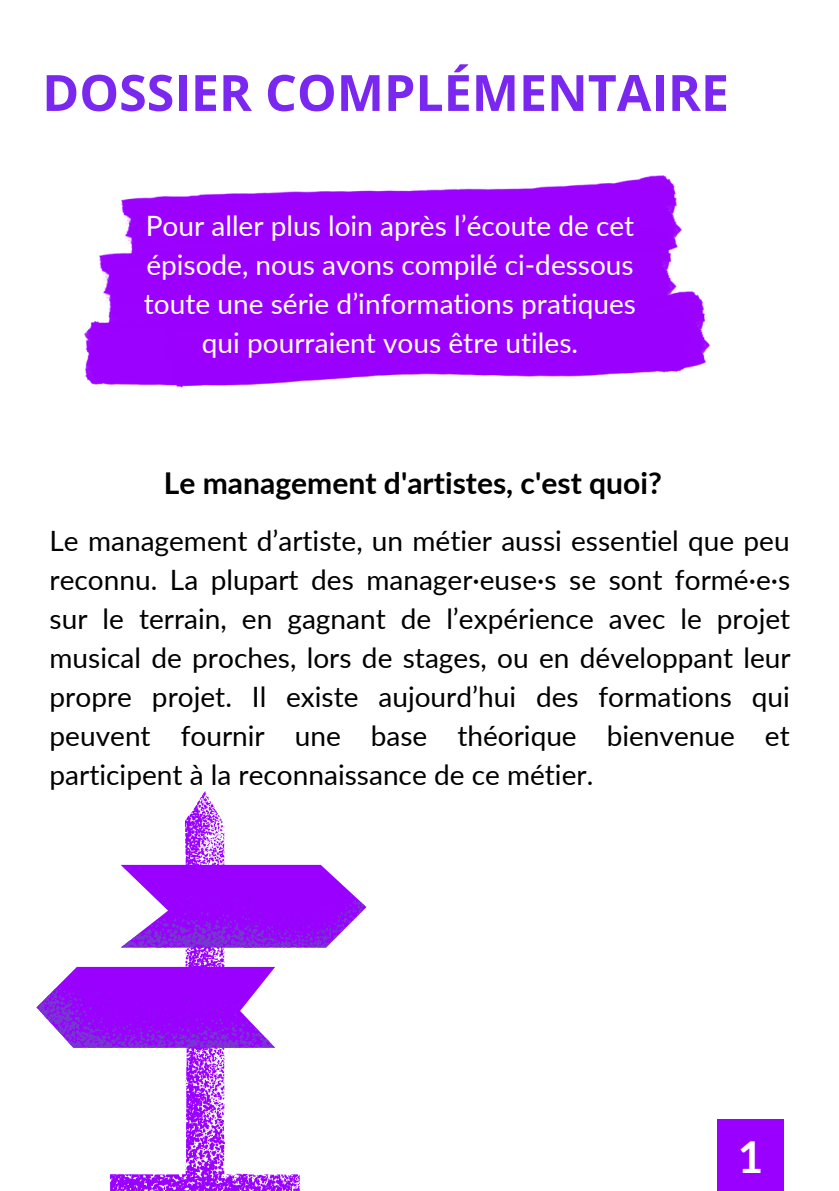
<style>
.page{position:relative;width:839px;height:1191px;background:#fff}
.page>*{position:absolute;margin:0;border:0;box-sizing:border-box;transform-origin:0 0}
.t1{font:700 50px "Open Sans";color:#7a27ef}
.t2{font:700 44px "Lato";color:#fff}
.t3{font:700 30px "Lato";color:#000}
.t4{font:28px/39px "Lato";color:#000;text-align:justify}
.t5{font:28px/39px "Lato";color:#fff;text-align:center}
</style>
<div class="page">
<img style="left:85px;top:340px;width:44px;height:45px">
<img style="left:121px;top:175px;width:556px;height:47px">
<img style="left:129px;top:298px;width:582px;height:90px">
<img style="left:84px;top:222px;width:616px;height:118px">
<div style="left:717px;top:1119px;width:66px;height:72px;background:#9a00ff"></div>
<svg style="left:110px;top:791px;width:190px;height:400px"></svg>
<svg style="left:110px;top:865px;width:256px;height:44px;fill:#9a00ff"></svg>
<svg style="left:36px;top:881px;width:329px;height:167px"></svg>
<p class="t1" style="left:42px;top:58px;width:688px">DOSSIER COMPLÉMENTAIRE</p>
<p class="t5" style="left:144px;top:205px;width:493px">Pour aller plus loin après l’écoute de cet épisode, nous avons compilé ci-dessous toute une série d’informations pratiques qui pourraient vous être utiles.</p>
<p class="t3" style="left:164px;top:464px;width:499px">Le management d'artistes, c'est quoi?</p>
<p class="t4" style="left:50px;top:521px;width:742px">Le management d’artiste, un métier aussi essentiel que peu reconnu. La plupart des manager·euse·s se sont formé·e·s sur le terrain, en gagnant de l’expérience avec le projet musical de proches, lors de stages, ou en développant leur propre projet. Il existe aujourd’hui des formations qui peuvent fournir une base théorique bienvenue et participent à la reconnaissance de ce métier.</p>
<p class="t2" style="left:737px;top:1130px;width:27px">1</p>
</div>
